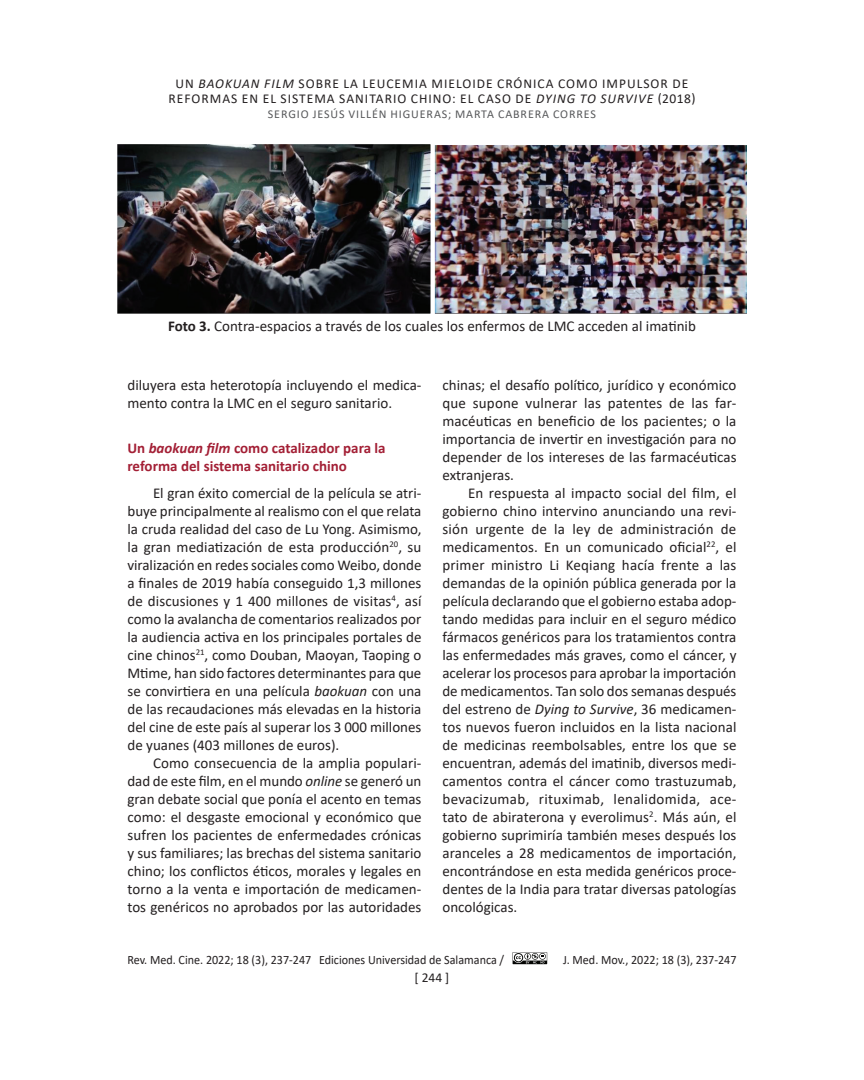
<style>
.page{position:relative;width:864px;height:1080px;background:#fff}
.page>*{position:absolute;margin:0;border:0;box-sizing:border-box;transform-origin:0 0}
.TX{font:15px/18px "Calibri";color:#231f20;text-align:justify}
.FigureCaption{font:15px "Calibri";color:#231f20}
.t1{font:700 15px/18px "Calibri";color:#a31f35}
.t2{font:13.5px/15px "Calibri";letter-spacing:.075em;color:#231f20;text-align:center}
.t3{font:12.75px "Calibri";color:#231f20;scale:.95 1}
.t4{font:12px "Calibri";letter-spacing:.075em;color:#57585a}
.s1{font-style:italic}
.s2{font-weight:700}
</style>
<div class="page">
<svg style="left:513px;top:952px;width:34px;height:12px"></svg>
<img style="left:118px;top:145px;width:628px;height:168px">
<p class="t2" style="left:169px;top:76px;width:529px">UN <span class="s1">BAOKUAN FILM</span> SOBRE LA LEUCEMIA MIELOIDE CRÓNICA COMO IMPULSOR DE<br>REFORMAS EN EL SISTEMA SANITARIO CHINO: EL CASO DE <span class="s1">DYING TO SURVIVE</span> (2018)</p>
<p class="t4" style="left:268px;top:106px;width:330px">SERGIO JESÚS VILLÉN HIGUERAS; MARTA CABRERA CORRES</p>
<p class="FigureCaption" style="left:168px;top:316px;width:529px"><span class="s2">Foto 3.</span> Contra-espacios a través de los cuales los enfermos de LMC acceden al imatinib</p>
<p class="TX" style="left:128px;top:376px;width:295px">diluyera esta heterotopía incluyendo el medica&shy;mento contra la LMC en el seguro sanitario.</p>
<h1 class="t1" style="left:128px;top:439px;width:260px">Un <span class="s1">baokuan film</span> como catalizador para la reforma del sistema sanitario chino</h1>
<p class="TX" style="left:128px;top:484px;width:296px;text-indent:26px">El gran éxito comercial de la película se atri&shy;buye principalmente al realismo con el que relata la cruda realidad del caso de Lu Yong. Asimismo, la gran mediatización de esta producción<sup>20</sup>, su viralización en redes sociales como Weibo, donde a finales de 2019 había conseguido 1,3 millones de discusiones y 1 400 millones de visitas<sup>4</sup>, así como la avalancha de comentarios realizados por la audiencia activa en los principales portales de cine chinos<sup>21</sup>, como Douban, Maoyan, Taoping o Mtime, han sido factores determinantes para que se convirtiera en una película <span class="s1">baokuan</span> con una de las recaudaciones más elevadas en la historia del cine de este país al superar los 3 000 millones de yuanes (403 millones de euros).</p>
<p class="TX" style="left:128px;top:754px;width:296px;text-indent:26px">Como consecuencia de la amplia populari&shy;dad de este film, en el mundo <span class="s1">online</span> se generó un gran debate social que ponía el acento en temas como: el desgaste emocional y económico que sufren los pacientes de enfermedades crónicas y sus familiares; las brechas del sistema sanitario chino; los conflictos éticos, morales y legales en torno a la venta e importación de medicamen&shy;tos genéricos no aprobados por las autoridades</p>
<p class="TX" style="left:442px;top:376px;width:296px">chinas; el desafío político, jurídico y económico que supone vulnerar las patentes de las far&shy;macéuticas en beneficio de los pacientes; o la importancia de invertir en investigación para no depender de los intereses de las farmacéuticas extranjeras.</p>
<p class="TX" style="left:442px;top:484px;width:296px;text-indent:26px">En respuesta al impacto social del film, el gobierno chino intervino anunciando una revi&shy;sión urgente de la ley de administración de medicamentos. En un comunicado oficial<sup>22</sup>, el primer ministro Li Keqiang hacía frente a las demandas de la opinión pública generada por la película declarando que el gobierno estaba adop&shy;tando medidas para incluir en el seguro médico fármacos genéricos para los tratamientos contra las enfermedades más graves, como el cáncer, y acelerar los procesos para aprobar la importación de medicamentos. Tan solo dos semanas después del estreno de <span class="s1">Dying to Survive</span>, 36 medicamen&shy;tos nuevos fueron incluidos en la lista nacional de medicinas reembolsables, entre los que se encuentran, además del imatinib, diversos medi&shy;camentos contra el cáncer como trastuzumab, bevacizumab, rituximab, lenalidomida, ace&shy;tato de abiraterona y everolimus<sup>2</sup>. Más aún, el gobierno suprimiría también meses después los aranceles a 28 medicamentos de importación, encontrándose en esta medida genéricos proce&shy;dentes de la India para tratar diversas patologías oncológicas.</p>
<p class="t3" style="left:128px;top:951px;width:398px">Rev. Med. Cine. 2022; 18 (3), 237-247 Ediciones Universidad de Salamanca /</p>
<p class="t3" style="left:563px;top:951px;width:184px">J. Med. Mov., 2022; 18 (3), 237-247</p>
<p class="t2" style="left:415px;top:970px;width:36px">[ 244 ]</p>
</div>
